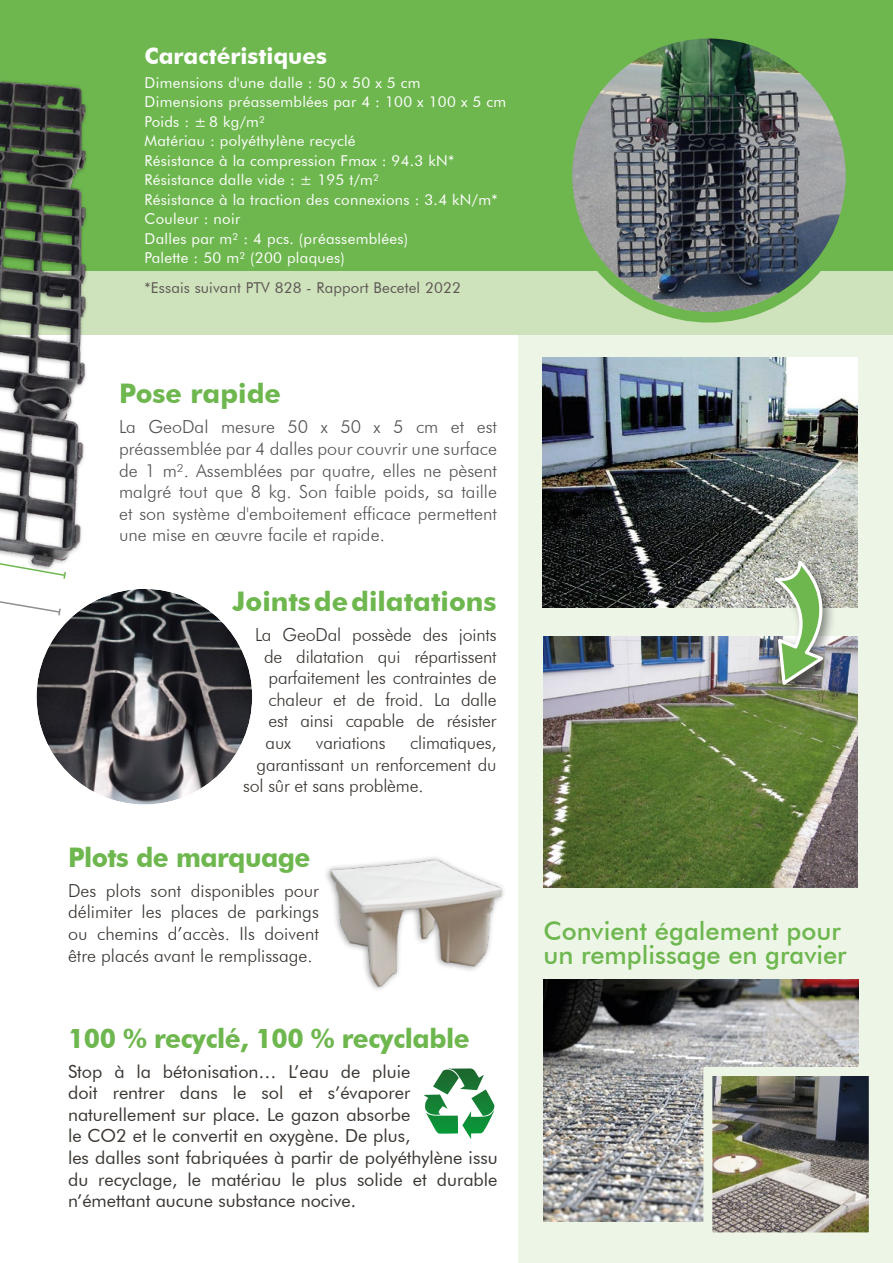
<style>
.page{position:relative;width:893px;height:1263px;background:#fff}
.page>*{position:absolute;margin:0;border:0;box-sizing:border-box;transform-origin:0 0}
.t1{font:700 27px "Futura BT";letter-spacing:-.02em;color:#6eb74f}
.t2{font:700 27px "Futura BT";color:#6eb74f}
.t3{font:500 25.5px/24px "Futura BT";color:#6eb74f}
.t4{font:700 22.5px "Futura BT";color:#fff}
.t5{font:300 18px/21.6px "Futura BT";letter-spacing:-.01em;color:#3a3531;text-align:justify}
.t6{font:18px/21.6px "Futura BT";color:#3a3531}
.t7{font:300 18px/21.6px "Futura BT";color:#555454;text-align:justify}
.t8{font:15px/19.5px "Futura BT";letter-spacing:.02em;color:#fff}
.t9{font:15px "Futura BT";letter-spacing:.01em;color:#5d5754}
</style>
<div class="page">
<div style="left:0;top:0;width:893px;height:280px;background:#6eb74f"></div>
<div style="left:0;top:272px;width:893px;height:63px;background:#cee3bc"></div>
<div style="left:519px;top:336px;width:374px;height:927px;background:#edf5e7"></div>
<img style="left:543px;top:357px;width:314px;height:250px">
<img style="left:544px;top:636px;width:313px;height:251px">
<div style="left:770px;top:556px;width:66px;height:142px;background:#000;opacity:.45"></div>
<svg style="left:773px;top:562px;width:70px;height:127px"></svg>
<img style="left:326px;top:857px;width:178px;height:133px">
<img style="left:567px;top:39px;width:284px;height:273px">
<div style="left:562px;top:28px;width:294px;height:295px;border:10px solid #6eb74f;border-radius:50%"></div>
<img style="left:37px;top:589px;width:215px;height:215px;border-radius:108px">
<div style="left:29px;top:581px;width:231px;height:231px;border:8px solid #fff;border-radius:50%"></div>
<img style="left:543px;top:979px;width:316px;height:242px">
<svg style="left:424px;top:1068px;width:71px;height:71px"></svg>
<img style="left:713px;top:1077px;width:155px;height:154px">
<div style="left:703px;top:1067px;width:175px;height:174px;border:9px solid #edf5e7"></div>
<img style="left:0;top:81px;width:102px;height:479px">
<svg style="left:0;top:510px;width:67px;height:107px"></svg>
<p class="t4" style="left:145px;top:42px;width:184px">Caractéristiques</p>
<p class="t8" style="left:145px;top:72px;width:363px">Dimensions d'une dalle : 50 x 50 x 5 cm<br>Dimensions préassemblées par 4 : 100 x 100 x 5 cm Poids : ± 8 kg/m²<br>Matériau : polyéthylène recyclé<br>Résistance à la compression Fmax : 94.3 kN* Résistance dalle vide : ± 195 t/m²<br>Résistance à la traction des connexions : 3.4 kN/m* Couleur : noir<br>Dalles par m² : 4 pcs. (préassemblées)<br>Palette : 50 m² (200 plaques)</p>
<p class="t9" style="left:145px;top:279px;width:318px">*Essais suivant PTV 828 - Rapport Becetel 2022</p>
<h1 class="t2" style="left:119px;top:377px;width:163px">Pose rapide</h1>
<p class="t7" style="left:119px;top:416px;width:380px">La GeoDal mesure 50 x 50 x 5 cm et est préassemblée par 4 dalles pour couvrir une surface de 1 m². Assemblées par quatre, elles ne pèsent malgré tout que 8 kg. Son faible poids, sa taille et son système d'emboitement efficace permettent une mise en œuvre facile et rapide.</p>
<h1 class="t2" style="left:233px;top:585px;width:265px">Joints de dilatations</h1>
<p class="t5" style="left:264px;top:624px;width:234px;text-indent:-9px">La GeoDal possède des joints de dilatation qui répartissent parfaitement les contraintes de chaleur et de froid. La dalle est ainsi capable de résister aux</p>
<p class="t5" style="left:316px;top:732px;width:71px">variations</p>
<p class="t5" style="left:410px;top:732px;width:88px">climatiques,</p>
<p class="t5" style="left:257px;top:753px;width:241px">garantissant un renforcement du</p>
<p class="t5" style="left:243px;top:775px;width:182px">sol sûr et sans problème.</p>
<h1 class="t1" style="left:68px;top:841px;width:244px">Plots de marquage</h1>
<p class="t5" style="left:68px;top:879px;width:252px">Des plots sont disponibles pour délimiter les places de parkings ou chemins d’accès. Ils doivent être placés avant le remplissage.</p>
<h1 class="t1" style="left:68px;top:1021px;width:403px">100 % recyclé, 100 % recyclable</h1>
<p class="t6" style="left:68px;top:1060px;width:431px">Stop à la bétonisation… L’eau de pluie<br>doit rentrer dans le sol et s’évaporer naturellement sur place. Le gazon absorbe<br>le CO2 et le convertit en oxygène. De plus,<br>les dalles sont fabriquées à partir de polyéthylène issu du recyclage, le matériau le plus solide et durable n’émettant aucune substance nocive.</p>
<h2 class="t3" style="left:543px;top:919px;width:305px">Convient également pour un remplissage en gravier</h2>
</div>
